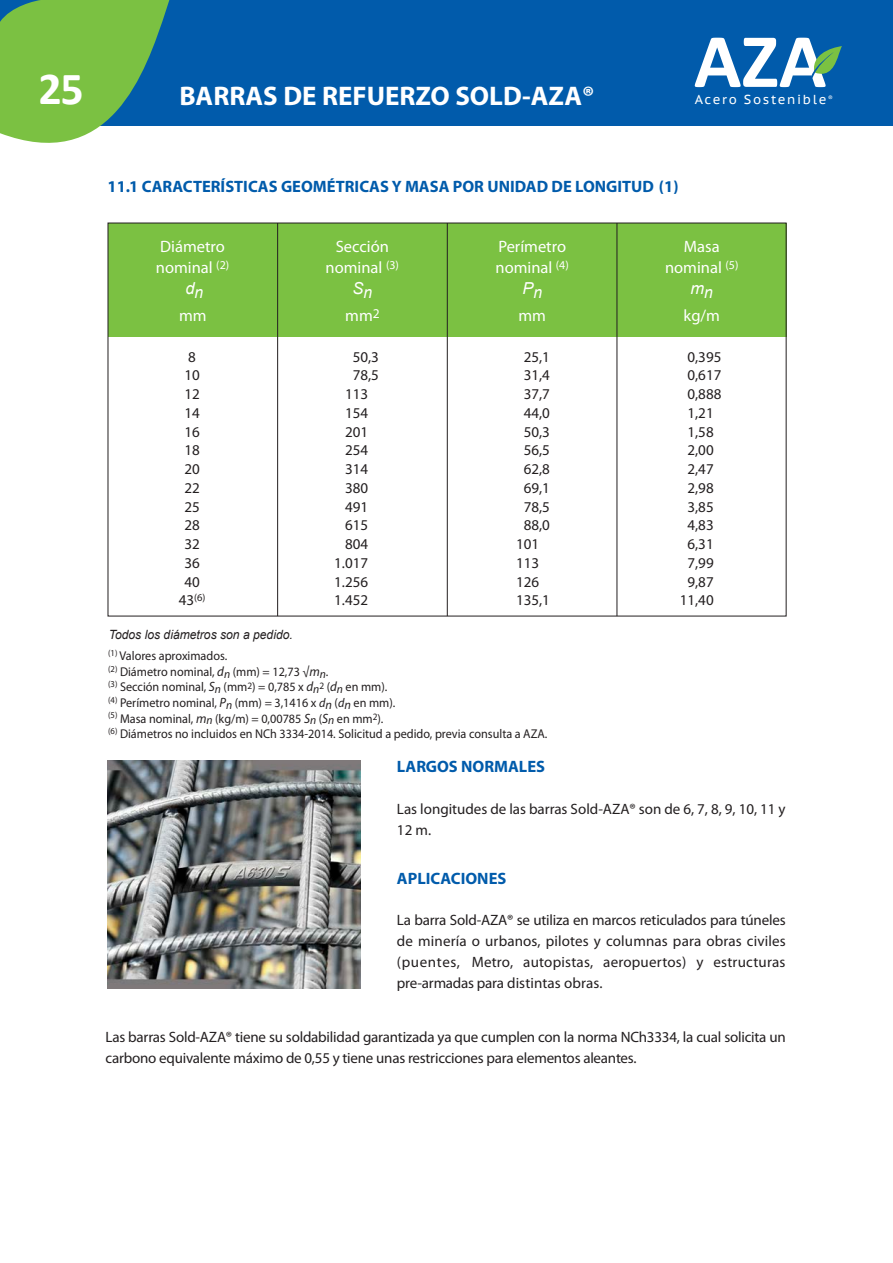
<style>
.page{position:relative;width:893px;height:1263px;background:#fff}
.page>*{position:absolute;margin:0;border:0;box-sizing:border-box;transform-origin:0 0}
.t1{font:700 46.05px "Calibri";color:#fff}
.t2{font:700 27px "Myriad Pro";color:#fff}
.t3{font:700 16.5px "Myriad Pro";color:#015bab}
.t4{font:16.5px/21px "Myriad Pro";color:#fff}
.t5{font:italic 16.5px "Arial";color:#fff}
.t6{font:15px/21px "Myriad Pro";letter-spacing:-.015em;color:#231f20}
.t7{font:13.05px "PT Sans Caption";letter-spacing:.13em;color:#fff}
.t8{font:12.75px/15.6px "Myriad Pro";color:#231f20;scale:.96 1}
.t9{font:italic 12.75px "Arial";color:#231f20;scale:.95 1}
.t10{font:10.5px "Myriad Pro";color:#231f20}
.t11{font:6.3px "PT Sans Caption";color:#fff}
.s1{font-size:15px}
.s2{font-style:italic;font-size:13.5px}
.s3{font-style:italic}
</style>
<div class="page">
<img style="left:108px;top:760px;width:252px;height:228px">
<div style="left:0;top:0;width:893px;height:125px;background:#015bab"></div>
<svg style="left:0;top:0;width:169px;height:143px"></svg>
<svg style="left:695px;top:38px;width:147px;height:49px"></svg>
<div style="left:108px;top:223px;width:679px;height:114px;background:#7bc142"></div>
<hr style="left:617px;top:223px;width:1px;height:393px;background:#231f20">
<hr style="left:447px;top:223px;width:1px;height:393px;background:#231f20">
<hr style="left:277px;top:223px;width:1px;height:393px;background:#231f20">
<h1 class="t1" style="left:38px;top:60px;width:47px">25</h1>
<h2 class="t2" style="left:179px;top:80px;width:417px">BARRAS DE REFUERZO SOLD-AZA®</h2>
<p class="t7" style="left:695px;top:91px;width:133px">Acero Sostenible</p>
<p class="t11" style="left:828px;top:94px;width:6px">®</p>
<p class="t3" style="left:108px;top:177px;width:572px">11.1 CARACTERÍSTICAS GEOMÉTRICAS Y MASA POR UNIDAD DE LONGITUD (1)</p>
<p class="t4" style="left:156px;top:237px;width:75px">Diámetro nominal <sup>(2)</sup></p>
<p class="t5" style="left:185px;top:280px;width:19px">dn</p>
<p class="t4" style="left:179px;top:305px;width:29px">mm</p>
<p class="t4" style="left:326px;top:237px;width:75px;text-align:center">Sección nominal <sup>(3)</sup></p>
<p class="t5" style="left:352px;top:280px;width:21px">Sn</p>
<p class="t4" style="left:345px;top:305px;width:36px">mm<sup>2</sup></p>
<p class="t4" style="left:495px;top:237px;width:75px">Perímetro nominal <sup>(4)</sup></p>
<p class="t5" style="left:522px;top:280px;width:21px">Pn</p>
<p class="t4" style="left:518px;top:305px;width:29px">mm</p>
<p class="t4" style="left:665px;top:237px;width:75px;text-align:center">Masa nominal <sup>(5)</sup></p>
<p class="t5" style="left:690px;top:280px;width:24px">mn</p>
<p class="t4" style="left:684px;top:305px;width:38px">kg/m</p>
<p class="t6" style="left:188px;top:346px;width:9px">8</p>
<p class="t6" style="left:353px;top:346px;width:28px">50,3</p>
<p class="t6" style="left:524px;top:346px;width:28px">25,1</p>
<p class="t6" style="left:687px;top:346px;width:35px">0,395</p>
<p class="t6" style="left:184px;top:365px;width:17px">10</p>
<p class="t6" style="left:353px;top:365px;width:28px">78,5</p>
<p class="t6" style="left:524px;top:365px;width:28px">31,4</p>
<p class="t6" style="left:687px;top:365px;width:35px">0,617</p>
<p class="t6" style="left:184px;top:384px;width:17px">12</p>
<p class="t6" style="left:345px;top:384px;width:25px">113</p>
<p class="t6" style="left:524px;top:384px;width:28px">37,7</p>
<p class="t6" style="left:687px;top:384px;width:35px">0,888</p>
<p class="t6" style="left:184px;top:403px;width:17px">14</p>
<p class="t6" style="left:345px;top:403px;width:25px">154</p>
<p class="t6" style="left:524px;top:403px;width:28px">44,0</p>
<p class="t6" style="left:687px;top:403px;width:28px">1,21</p>
<p class="t6" style="left:184px;top:421px;width:17px">16</p>
<p class="t6" style="left:345px;top:421px;width:25px">201</p>
<p class="t6" style="left:524px;top:421px;width:28px">50,3</p>
<p class="t6" style="left:687px;top:421px;width:28px">1,58</p>
<p class="t6" style="left:184px;top:440px;width:17px">18</p>
<p class="t6" style="left:345px;top:440px;width:25px">254</p>
<p class="t6" style="left:524px;top:440px;width:28px">56,5</p>
<p class="t6" style="left:687px;top:440px;width:28px">2,00</p>
<p class="t6" style="left:184px;top:459px;width:17px">20</p>
<p class="t6" style="left:345px;top:459px;width:25px">314</p>
<p class="t6" style="left:524px;top:459px;width:28px">62,8</p>
<p class="t6" style="left:687px;top:459px;width:28px">2,47</p>
<p class="t6" style="left:184px;top:478px;width:17px">22</p>
<p class="t6" style="left:345px;top:478px;width:25px">380</p>
<p class="t6" style="left:524px;top:478px;width:28px">69,1</p>
<p class="t6" style="left:687px;top:478px;width:28px">2,98</p>
<p class="t6" style="left:184px;top:496px;width:17px">25</p>
<p class="t6" style="left:345px;top:496px;width:25px">491</p>
<p class="t6" style="left:524px;top:496px;width:28px">78,5</p>
<p class="t6" style="left:687px;top:496px;width:28px">3,85</p>
<p class="t6" style="left:184px;top:515px;width:17px">28</p>
<p class="t6" style="left:345px;top:515px;width:25px">615</p>
<p class="t6" style="left:524px;top:515px;width:28px">88,0</p>
<p class="t6" style="left:687px;top:515px;width:28px">4,83</p>
<p class="t6" style="left:184px;top:534px;width:17px">32</p>
<p class="t6" style="left:345px;top:534px;width:25px">804</p>
<p class="t6" style="left:516px;top:534px;width:25px">101</p>
<p class="t6" style="left:687px;top:534px;width:28px">6,31</p>
<p class="t6" style="left:184px;top:553px;width:17px">36</p>
<p class="t6" style="left:334px;top:553px;width:35px">1.017</p>
<p class="t6" style="left:516px;top:553px;width:25px">113</p>
<p class="t6" style="left:687px;top:553px;width:28px">7,99</p>
<p class="t6" style="left:184px;top:571px;width:17px">40</p>
<p class="t6" style="left:334px;top:571px;width:35px">1.256</p>
<p class="t6" style="left:516px;top:571px;width:25px">126</p>
<p class="t6" style="left:687px;top:571px;width:28px">9,87</p>
<p class="t10" style="left:179px;top:592px;width:28px"><span class="s1">43</span>(6)</p>
<p class="t6" style="left:334px;top:590px;width:35px">1.452</p>
<p class="t6" style="left:516px;top:590px;width:35px">135,1</p>
<p class="t6" style="left:680px;top:590px;width:35px">11,40</p>
<p class="t9" style="left:109px;top:626px;width:195px">Todos los diámetros son a pedido.</p>
<p class="t8" style="left:108px;top:648px;width:459px"><sup>(1)</sup> Valores aproximados.<br><sup>(2)</sup> Diámetro nominal, <span class="s2">d</span><sub>n</sub> (mm) = 12,73 √<span class="s2">m</span><sub>n</sub>.<br><sup>(3)</sup> Sección nominal, <span class="s2">S</span><sub>n</sub> (mm<sup>2</sup>) = 0,785 x <span class="s2">d</span><sub>n</sub><sup>2</sup> (<span class="s2">d</span><sub>n</sub> en mm).<br><sup>(4)</sup> Perímetro nominal, <span class="s2">P</span><sub>n</sub> (mm) = 3,1416 x <span class="s3">dn</span> (<span class="s3">dn</span> en mm).<br><sup>(5)</sup> Masa nominal, <span class="s2">m</span><sub>n</sub> (kg/m) = 0,00785 <span class="s2">S</span><sub>n</sub> (<span class="s2">S</span><sub>n</sub> en mm<sup>2</sup>).<br><sup>(6)</sup> Diámetros no incluidos en NCh 3334-2014. Solicitud a pedido, previa consulta a AZA.</p>
<p class="t3" style="left:397px;top:757px;width:150px">LARGOS NORMALES</p>
<p class="t6" style="left:397px;top:798px;width:390px">Las longitudes de las barras Sold-AZA® son de 6, 7, 8, 9, 10, 11 y<br>12 m.</p>
<p class="t3" style="left:397px;top:869px;width:111px">APLICACIONES</p>
<p class="t6" style="left:397px;top:909px;width:390px;text-align:justify">La barra Sold-AZA® se utiliza en marcos reticulados para túneles de minería o urbanos, pilotes y columnas para obras civiles (puentes, Metro, autopistas, aeropuertos) y estructuras pre-armadas para distintas obras.</p>
<p class="t6" style="left:106px;top:1027px;width:682px">Las barras Sold-AZA® tiene su soldabilidad garantizada ya que cumplen con la norma NCh3334, la cual solicita un carbono equivalente máximo de 0,55 y tiene unas restricciones para elementos aleantes.</p>
</div>
